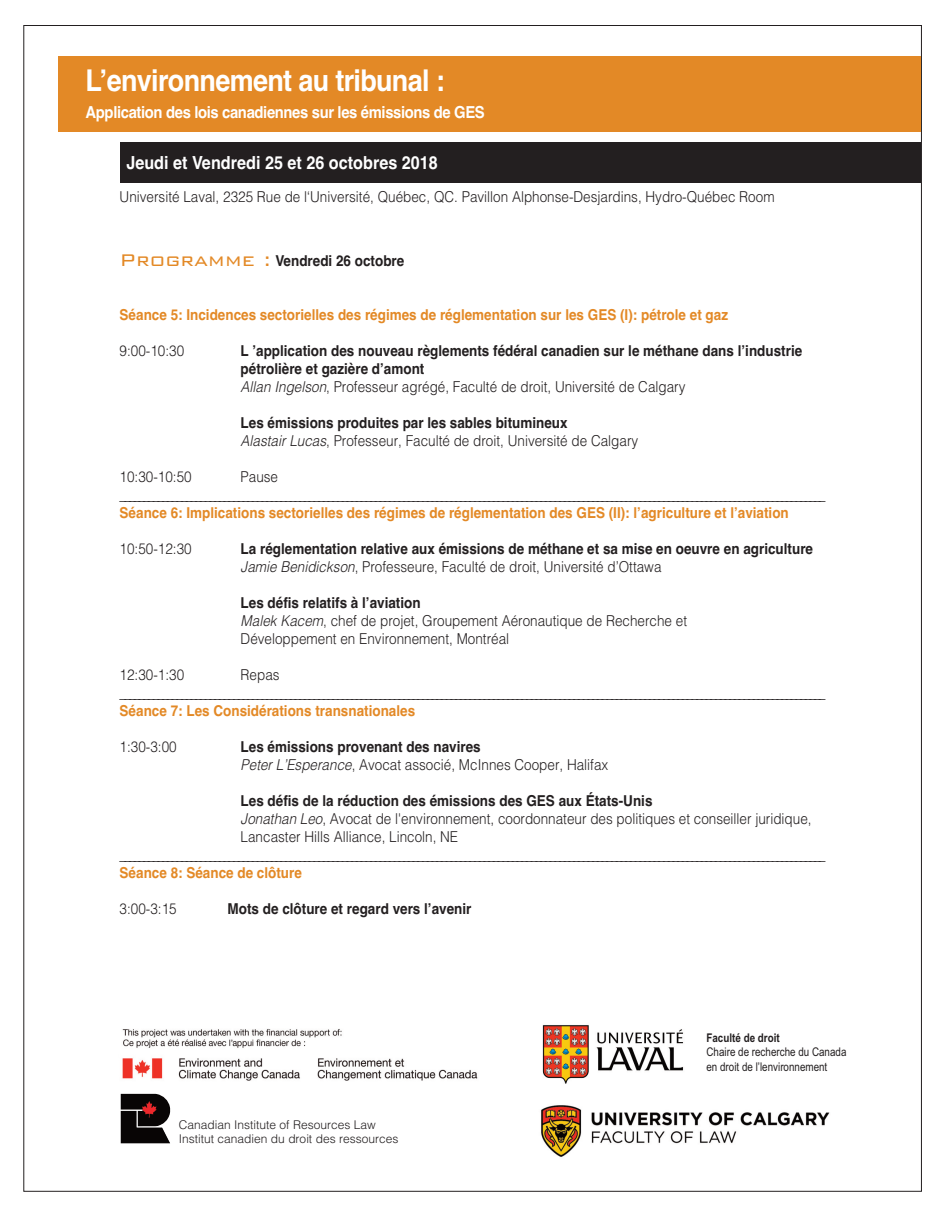
<style>
.page{position:relative;width:945px;height:1215px;background:#fff}
.page>*{position:absolute;margin:0;border:0;box-sizing:border-box;transform-origin:0 0}
.t1{font:700 30px "Helvetica";letter-spacing:-.025em;color:#fff;scale:.9 1}
.t2{font:700 18px "Helvetica";color:#fff;scale:.9 1}
.t3{font:700 16.5px "Helvetica";letter-spacing:-.025em;color:#fff;scale:.9 1}
.t4{font:300 15px/18px "Helvetica";color:#231f20;scale:.9 1}
.t5{font:700 15px/18px "Helvetica";color:#231f20;scale:.9 1}
.t6{font:700 15px "Helvetica";color:#e38926;scale:.9 1}
.t7{font:300 12px/14.4px "Helvetica";color:#231f20}
.t8{font:12px/14.4px "Arial Narrow";color:#231f20}
.t9{font:700 12px "Arial Narrow";color:#231f20}
.s1{font-family:"Bank Gothic";font-weight:300;font-size:22.5px;color:#e38926}
.s2{font-weight:300;font-style:italic}
.s3{font-weight:300}
.s4{font-weight:700}
.s5{font-style:italic}
</style>
<div class="page">
<div style="left:120px;top:142px;width:801px;height:41px;background:#231f20"></div>
<img style="left:541px;top:1105px;width:289px;height:52px">
<img style="left:542px;top:1025px;width:142px;height:59px">
<img style="left:121px;top:1094px;width:49px;height:49px">
<img style="left:122px;top:1029px;width:356px;height:52px">
<div style="left:59px;top:57px;width:862px;height:75px;background:#e38926"></div>
<h1 class="t1" style="left:86px;top:63px;width:401px">L’environnement au tribunal :</h1>
<p class="t3" style="left:86px;top:103px;width:445px">Application des lois canadiennes sur les émissions de GES</p>
<p class="t2" style="left:126px;top:152px;width:348px">Jeudi et Vendredi 25 et 26 octobres 2018</p>
<p class="t4" style="left:120px;top:187px;width:729px">Université Laval, 2325 Rue de l‘Université, Québec, QC. Pavillon Alphonse-Desjardins, Hydro-Québec Room</p>
<p class="t5" style="left:120px;top:251px;width:318px"><span class="s1">Programme :</span> Vendredi 26 octobre</p>
<p class="t6" style="left:120px;top:306px;width:678px">Séance 5: Incidences sectorielles des régimes de réglementation sur les GES (I): pétrole et gaz</p>
<p class="t4" style="left:120px;top:340px;width:73px">9:00-10:30</p>
<p class="t5" style="left:241px;top:341px;width:626px">L ’application des nouveau règlements fédéral canadien sur le méthane dans l’industrie pétrolière et gazière d’amont<br><span class="s2">Allan Ingelson</span><span class="s3">, Professeur agrégé, Faculté de droit, Université de Calgary</span></p>
<p class="t4" style="left:241px;top:412px;width:443px"><span class="s4">Les émissions produites par les sables bitumineux<br></span><span class="s5">Alastair Lucas</span>, Professeur, Faculté de droit, Université de Calgary</p>
<p class="t4" style="left:120px;top:466px;width:82px">10:30-10:50</p>
<p class="t4" style="left:120px;top:466px;width:786px;text-indent:121px">Pause _____________________________________________________________________________________________________________________________________________________</p>
<p class="t6" style="left:120px;top:504px;width:745px">Séance 6: Implications sectorielles des régimes de réglementation des GES (II): l’agriculture et l’aviation</p>
<p class="t4" style="left:120px;top:538px;width:82px">10:50-12:30</p>
<p class="t5" style="left:241px;top:539px;width:638px">La réglementation relative aux émissions de méthane et sa mise en oeuvre en agriculture<br><span class="s2">Jamie Benidickson</span><span class="s3">, Professeure, Faculté de droit, Université d’Ottawa</span></p>
<p class="t4" style="left:241px;top:592px;width:498px"><span class="s4">Les défis relatifs à l’aviation<br></span><span class="s5">Malek Kacem</span>, chef de projet, Groupement Aéronautique de Recherche et<br>Développement en Environnement, Montréal</p>
<p class="t4" style="left:120px;top:664px;width:73px">12:30-1:30</p>
<p class="t4" style="left:120px;top:664px;width:786px;text-indent:121px">Repas _____________________________________________________________________________________________________________________________________________________</p>
<p class="t6" style="left:120px;top:702px;width:330px">Séance 7: Les Considérations transnationales</p>
<p class="t4" style="left:120px;top:736px;width:65px">1:30-3:00</p>
<p class="t4" style="left:241px;top:736px;width:410px"><span class="s4">Les émissions provenant des navires<br></span><span class="s5">Peter L’Esperance</span>, Avocat associé, McInnes Cooper, Halifax</p>
<p class="t5" style="left:241px;top:791px;width:459px">Les défis de la réduction des émissions des GES aux États-Unis</p>
<p class="t4" style="left:241px;top:808px;width:636px"><span class="s5">Jonathan Leo</span>, Avocat de l'environnement, coordonnateur des politiques et conseiller juridique,</p>
<p class="t4" style="left:241px;top:826px;width:243px">Lancaster Hills Alliance, Lincoln, NE</p>
<p class="t4" style="left:120px;top:844px;width:786px">_____________________________________________________________________________________________________________________________________________________</p>
<p class="t6" style="left:120px;top:864px;width:204px">Séance 8: Séance de clôture</p>
<p class="t4" style="left:120px;top:899px;width:65px">3:00-3:15</p>
<p class="t5" style="left:228px;top:900px;width:272px">Mots de clôture et regard vers l’avenir</p>
<p class="t7" style="left:179px;top:1116px;width:221px">Canadian Institute of Resources Law<br>Institut canadien du droit des ressources</p>
<p class="t9" style="left:706px;top:1031px;width:75px">Faculté de droit</p>
<p class="t8" style="left:706px;top:1045px;width:142px">Chaire de recherche du Canada en droit de l’lenvironnement</p>
</div>
